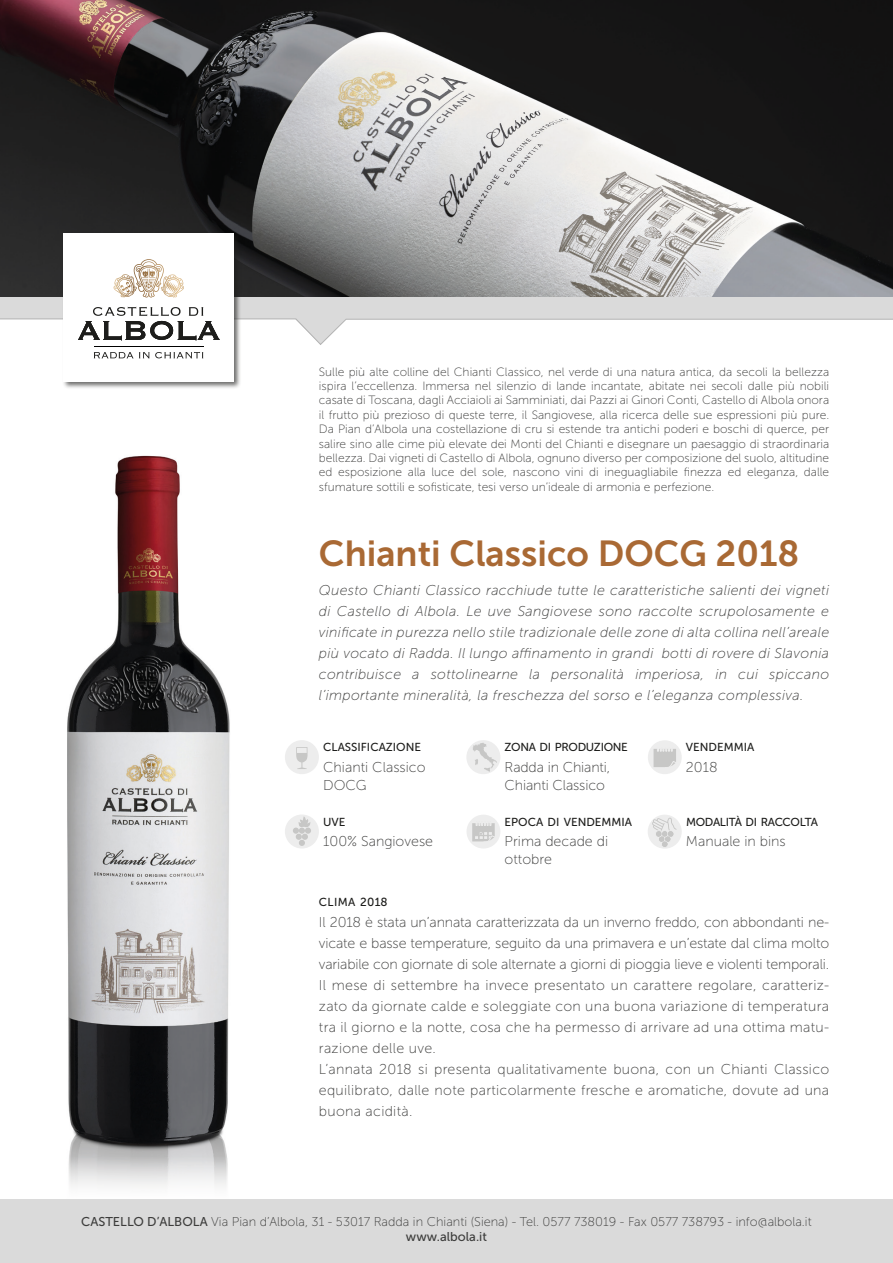
<style>
.page{position:relative;width:893px;height:1263px;background:#fff}
.page>*{position:absolute;margin:0;border:0;box-sizing:border-box;transform-origin:0 0}
.t1{font:36px "Museo Sans 700";color:#a96934}
.t2{font:14.25px/21px "Museo Sans 100";letter-spacing:.015em;color:#3d3d3c}
.t3{font:italic 14.25px/21px "Museo Sans 100";letter-spacing:.02em;color:#3d3d3c;text-align:justify}
.t4{font:14.25px/18px "Museo Sans 100";letter-spacing:-.01em;color:#3d3d3c}
.t5{font:12.75px "Museo Sans 100";color:#3d3d3c}
.t6{font:12.75px "Museo Sans 500";color:#3d3d3c}
.t7{font:12px/14.4px "Museo Sans 100";color:#3d3d3c;text-align:justify}
.t8{font:11.55px "Museo Sans 500";color:#1d1d1b}
.t9{font:11.55px "Museo Sans 500";letter-spacing:-.03em;color:#1d1d1b}
.s1{font-size:11.7px}
.s2{font-family:"Museo Sans 500"}
</style>
<div class="page">
<img style="left:0;top:0;width:893px;height:298px">
<div style="left:0;top:1199px;width:893px;height:64px;background:#dadada"></div>
<img style="left:67px;top:455px;width:219px;height:732px">
<div style="left:0;top:298px;width:893px;height:21px;background:#dadada"></div>
<div style="left:62px;top:231px;width:179px;height:158px;background:#1d1d1b;opacity:.65"></div>
<div style="left:64px;top:233px;width:170px;height:149px;background:#fff"></div>
<div style="left:285px;top:740px;width:34px;height:34px;background:#ededed;border-radius:50%"></div>
<svg style="left:296px;top:747px;width:12px;height:22px"></svg>
<div style="left:466px;top:740px;width:34px;height:34px;background:#ededed;border-radius:50%"></div>
<svg style="left:473px;top:743px;width:24px;height:29px"></svg>
<div style="left:285px;top:814px;width:34px;height:34px;background:#ededed;border-radius:50%"></div>
<div style="left:293px;top:827px;width:6px;height:7px;background:#c7c7c6;border-radius:50%"></div>
<div style="left:299px;top:827px;width:6px;height:7px;background:#c7c7c6;border-radius:50%"></div>
<div style="left:305px;top:827px;width:6px;height:7px;background:#c7c7c6;border-radius:50%"></div>
<svg style="left:296px;top:834px;width:12px;height:12px"></svg>
<svg style="left:299px;top:817px;width:11px;height:10px"></svg>
<div style="left:648px;top:740px;width:34px;height:34px;background:#ededed;border-radius:50%"></div>
<svg style="left:654px;top:749px;width:22px;height:18px"></svg>
<div style="left:466px;top:815px;width:34px;height:33px;background:#ededed;border-radius:50%"></div>
<svg style="left:472px;top:823px;width:23px;height:19px"></svg>
<div style="left:648px;top:815px;width:34px;height:34px;background:#ededed;border-radius:50%"></div>
<svg style="left:652px;top:817px;width:25px;height:31px"></svg>
<svg style="left:113px;top:259px;width:71px;height:39px"></svg>
<svg style="left:94px;top:352px;width:109px;height:6px"></svg>
<svg style="left:0;top:307px;width:893px;height:38px"></svg>
<hr style="left:94px;top:346px;width:110px;height:1px;background:#000">
<p class="t7" style="left:319px;top:364px;width:512px">Sulle più alte colline del Chianti Classico, nel verde di una natura antica, da secoli la bellezza ispira l’eccellenza. Immersa nel silenzio di lande incantate, abitate nei secoli dalle più nobili casate di Toscana, dagli Acciaioli ai Samminiati, dai Pazzi ai Ginori Conti, Castello di Albola onora il frutto più prezioso di queste terre, il Sangiovese, alla ricerca delle sue espressioni più pure.<br>Da Pian d’Albola una costellazione di cru si estende tra antichi poderi e boschi di querce, per salire sino alle cime più elevate dei Monti del Chianti e disegnare un paesaggio di straordinaria bellezza. Dai vigneti di Castello di Albola, ognuno diverso per composizione del suolo, altitudine ed esposizione alla luce del sole, nascono vini di ineguagliabile finezza ed eleganza, dalle sfumature sottili e sofisticate, tesi verso un’ideale di armonia e perfezione.</p>
<h1 class="t1" style="left:319px;top:533px;width:482px">Chianti Classico DOCG 2018</h1>
<p class="t3" style="left:319px;top:579px;width:512px">Questo Chianti Classico racchiude tutte le caratteristiche salienti dei vigneti di Castello di Albola. Le uve Sangiovese sono raccolte scrupolosamente e vinificate in purezza nello stile tradizionale delle zone di alta collina nell’areale più vocato di Radda. Il lungo affinamento in grandi botti di rovere di Slavonia contribuisce a sottolinearne la personalità imperiosa, in cui spiccano l’importante mineralità, la freschezza del sorso e l’eleganza complessiva.</p>
<p class="t8" style="left:323px;top:741px;width:99px">CLASSIFICAZIONE</p>
<p class="t9" style="left:505px;top:741px;width:125px">ZONA DI PRODUZIONE</p>
<p class="t8" style="left:686px;top:741px;width:70px">VENDEMMIA</p>
<p class="t2" style="left:323px;top:758px;width:104px;line-height:18px">Chianti Classico<br>DOCG</p>
<p class="t4" style="left:505px;top:758px;width:107px">Radda in Chianti,<br>Chianti Classico</p>
<p class="t2" style="left:686px;top:757px;width:33px">2018</p>
<p class="t8" style="left:323px;top:815px;width:24px">UVE</p>
<p class="t8" style="left:505px;top:815px;width:129px">EPOCA DI VENDEMMIA</p>
<p class="t9" style="left:686px;top:815px;width:134px">MODALITÀ DI RACCOLTA</p>
<p class="t2" style="left:323px;top:831px;width:111px">100% Sangiovese</p>
<p class="t2" style="left:505px;top:832px;width:105px;line-height:18px">Prima decade di ottobre</p>
<p class="t2" style="left:686px;top:831px;width:101px">Manuale in bins</p>
<p class="t8" style="left:319px;top:895px;width:70px">CLIMA <span class="s1">2018</span></p>
<p class="t2" style="left:319px;top:911px;width:512px">Il 2018 è stata un’annata caratterizzata da un inverno freddo, con abbondanti ne&shy;vicate e basse temperature, seguito da una primavera e un’estate dal clima molto variabile con giornate di sole alternate a giorni di pioggia lieve e violenti temporali.<br>Il mese di settembre ha invece presentato un carattere regolare, caratteriz&shy;zato da giornate calde e soleggiate con una buona variazione di temperatura tra il giorno e la notte, cosa che ha permesso di arrivare ad una ottima matu&shy;razione delle uve.<br>L’annata 2018 si presenta qualitativamente buona, con un Chianti Classico equilibrato, dalle note particolarmente fresche e aromatiche, dovute ad una buona acidità.</p>
<p class="t5" style="left:81px;top:1214px;width:732px"><span class="s2">CASTELLO D’ALBOLA</span> Via Pian d’Albola, 31 - 53017 Radda in Chianti (Siena) - Tel. 0577 738019 - Fax 0577 738793 - info@albola.it</p>
<p class="t6" style="left:406px;top:1230px;width:83px">www.albola.it</p>
</div>
